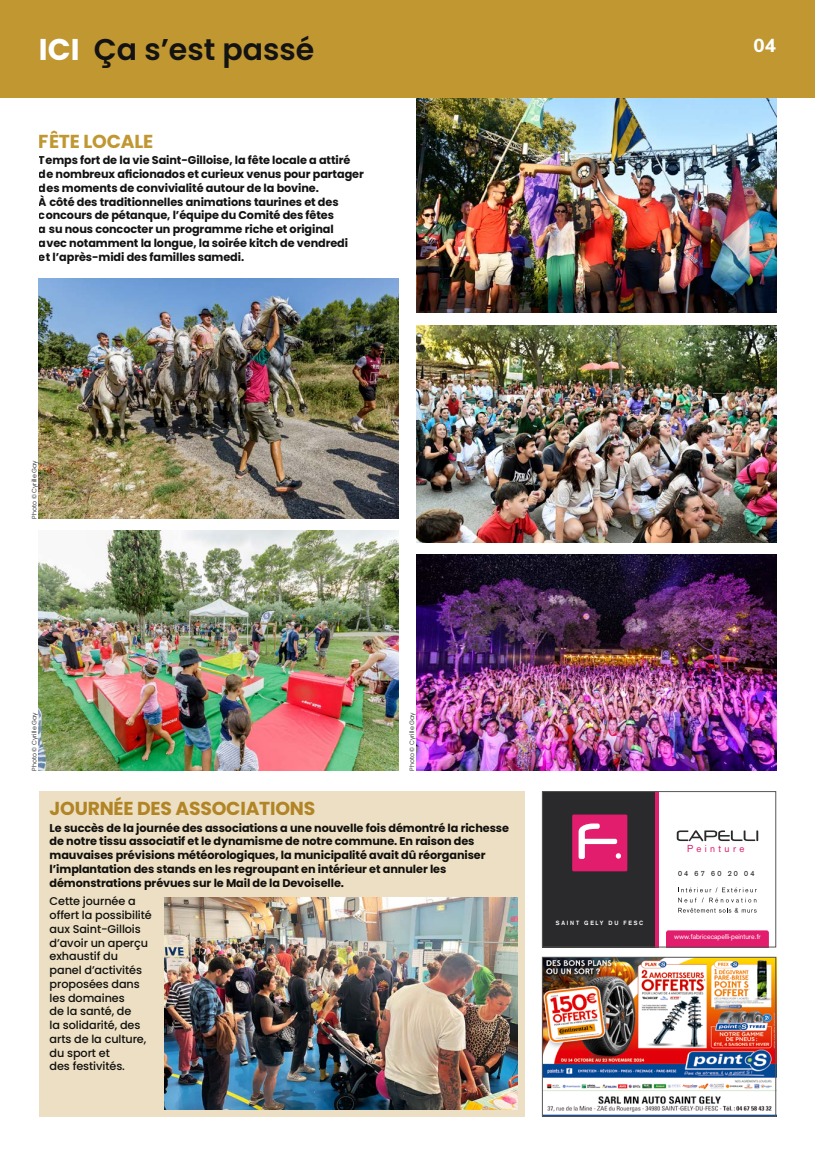
<style>
.page{position:relative;width:815px;height:1152px;background:#fff}
.page>*{position:absolute;margin:0;border:0;box-sizing:border-box;transform-origin:0 0}
.t1{font:600 30px "Poppins";color:#131313}
.t2{font:700 18.75px "Poppins";letter-spacing:-.01em;color:#c09731}
.t3{font:800 18.75px "Nunito Sans";color:#fff}
.t4{font:700 11.25px/13.8px "Poppins";letter-spacing:-.01em;color:#131313}
.t5{font:500 11.25px/13.8px "Poppins";letter-spacing:-.01em;color:#131313}
.t6{font:9.88px "Akzidenz Grotesk";letter-spacing:.35em;color:#e31d6e}
.t7{font:7.5px "Akzidenz Grotesk";letter-spacing:.3em;color:#1a171b}
.t8{font:7px "Akzidenz Grotesk";color:#fff}
.t9{font:300 6.25px "Poppins";letter-spacing:-.01em;color:#131313}
.t10{font:700 6px "Akzidenz Grotesk";letter-spacing:.3em;color:#fff}
.s1{font-weight:700;color:#fff}
</style>
<div class="page">
<div style="left:39px;top:791px;width:485px;height:325px;background:#ecdfc3"></div>
<img style="left:416px;top:554px;width:360px;height:216px">
<img style="left:416px;top:97px;width:360px;height:216px">
<img style="left:416px;top:326px;width:360px;height:216px">
<img style="left:39px;top:278px;width:360px;height:240px">
<img style="left:39px;top:530px;width:360px;height:240px">
<img style="left:165px;top:898px;width:352px;height:211px">
<img style="left:544px;top:959px;width:230px;height:153px">
<div style="left:542px;top:957px;width:234px;height:159px;border:1px solid #565655"></div>
<svg style="left:666px;top:930px;width:103px;height:15px;background:#e32372"></svg>
<div style="left:542px;top:791px;width:117px;height:156px;background:#2a292c"></div>
<hr style="left:656px;top:791px;width:3px;height:156px;background:#e31d6e">
<div style="left:572px;top:814px;width:55px;height:57px;background:#e31d6e"></div>
<svg style="left:579px;top:823px;width:42px;height:36px"></svg>
<svg style="left:677px;top:830px;width:81px;height:11px"></svg>
<svg style="left:678px;top:887px;width:79px;height:15px"></svg>
<svg style="left:678px;top:908px;width:79px;height:4px"></svg>
<div style="left:542px;top:791px;width:234px;height:156px;border:1px solid #565655"></div>
<div style="left:0;top:0;width:815px;height:97px;background:#c09731"></div>
<h1 class="t1" style="left:39px;top:32px;width:277px"><span class="s1">ICI</span> Ça s’est passé</h1>
<h2 class="t3" style="left:753px;top:32px;width:24px">04</h2>
<h2 class="t2" style="left:39px;top:130px;width:116px">FÊTE LOCALE</h2>
<p class="t4" style="left:39px;top:154px;width:326px">Temps fort de la vie Saint-Gilloise, la fête locale a attiré de nombreux aficionados et curieux venus pour partager des moments de convivialité autour de la bovine.<br>À côté des traditionnelles animations taurines et des concours de pétanque, l’équipe du Comité des fêtes<br>a su nous concocter un programme riche et original avec notamment la longue, la soirée kitch de vendredi<br>et l’après-midi des familles samedi.</p>
<p class="t9" style="left:31px;top:518px;width:60px;rotate:-90deg">Photo © Cyrille Gay</p>
<p class="t9" style="left:31px;top:770px;width:60px;rotate:-90deg">Photo © Cyrille Gay</p>
<p class="t9" style="left:408px;top:770px;width:60px;rotate:-90deg">Photo © Cyrille Gay</p>
<h2 class="t2" style="left:50px;top:797px;width:267px">JOURNÉE DES ASSOCIATIONS</h2>
<p class="t4" style="left:50px;top:821px;width:461px">Le succès de la journée des associations a une nouvelle fois démontré la richesse de notre tissu associatif et le dynamisme de notre commune. En raison des mauvaises prévisions météorologiques, la municipalité avait dû réorganiser l’implantation des stands en les regroupant en intérieur et annuler les démonstrations prévues sur le Mail de la Devoiselle.</p>
<p class="t5" style="left:50px;top:894px;width:104px">Cette journée a offert la possibilité aux Saint-Gillois d’avoir un aperçu exhaustif du panel d’activités proposées dans les domaines<br>de la santé, de<br>la solidarité, des arts de la culture, du sport et<br>des festivités.</p>
<p class="t10" style="left:556px;top:919px;width:89px">SAINT GELY DU FESC</p>
<p class="t6" style="left:687px;top:843px;width:59px">Peinture</p>
<p class="t7" style="left:678px;top:869px;width:78px">04 67 60 20 04</p>
<p class="t8" style="left:674px;top:932px;width:88px">www.fabricecapelli-peinture.fr</p>
</div>
